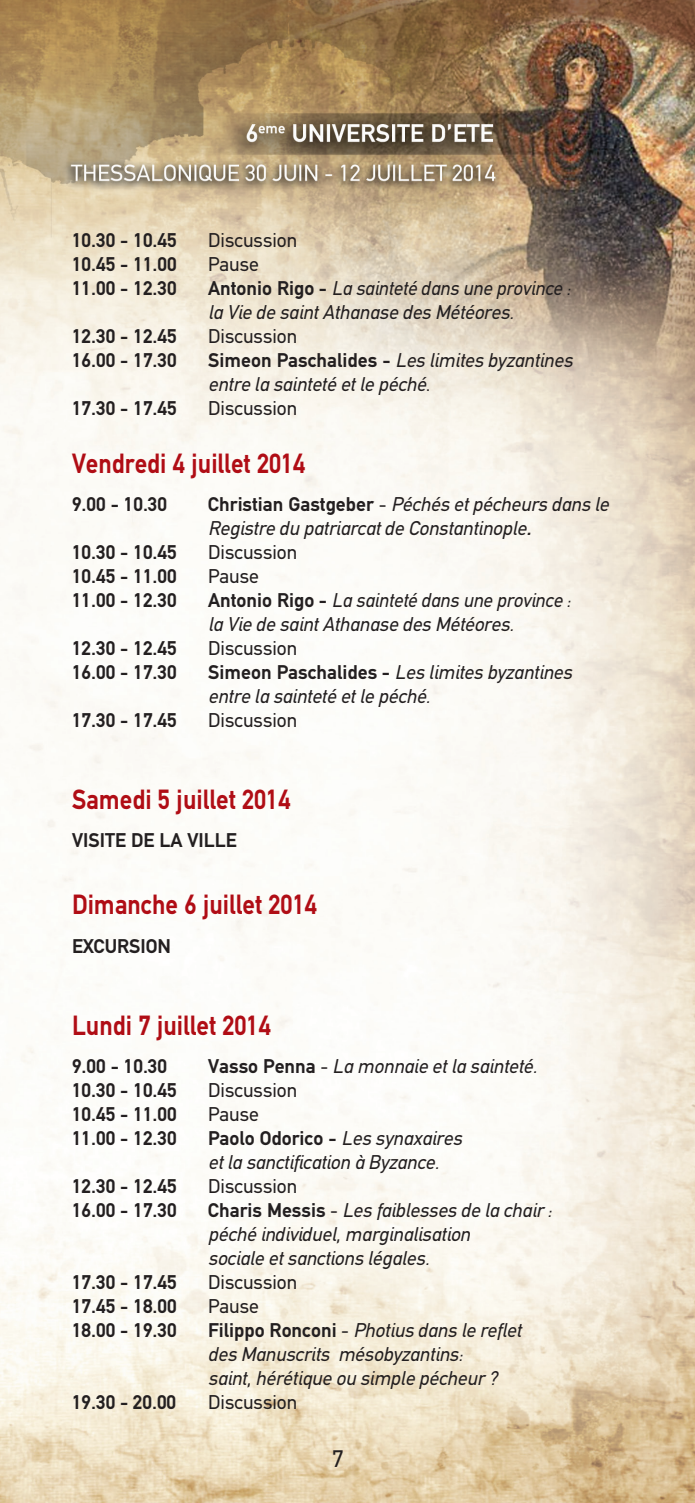
<style>
.page{position:relative;width:695px;height:1503px;background:#fff}
.page>*{position:absolute;margin:0;border:0;box-sizing:border-box;transform-origin:0 0}
.t1{font:700 28px "PF Din Text";color:#b00d15;scale:.9 1}
.t2{font:24px "PF Din Text";color:#231f20}
.t3{font:italic 20px/24px "PF Din Text";color:#231f20}
.t4{font:700 20px "PF Din Text";color:#231f20}
.t5{font:20px "PF Din Text";color:#231f20}
.s1{font-weight:700;font-style:normal}
.s2{font-style:normal}
.s3{font-weight:700}
</style>
<div class="page">
<img style="left:0;top:0;width:694px;height:1502px">
<p class="t4" style="left:72px;top:228px;width:106px">10.30 - 10.45</p>
<p class="t5" style="left:208px;top:228px;width:91px">Discussion</p>
<p class="t4" style="left:72px;top:252px;width:106px">10.45 - 11.00</p>
<p class="t5" style="left:208px;top:252px;width:52px">Pause</p>
<p class="t4" style="left:72px;top:276px;width:106px">11.00 - 12.30</p>
<p class="t3" style="left:208px;top:276px;width:364px"><span class="s1">Antonio Rigo -</span> La sainteté dans une province : la Vie de saint Athanase des Météores.</p>
<p class="t4" style="left:72px;top:324px;width:106px">12.30 - 12.45</p>
<p class="t5" style="left:208px;top:324px;width:91px">Discussion</p>
<p class="t4" style="left:72px;top:348px;width:106px">16.00 - 17.30</p>
<p class="t3" style="left:208px;top:348px;width:366px"><span class="s1">Simeon Paschalides -</span> Les limites byzantines entre la sainteté et le péché<span class="s2">.</span></p>
<p class="t4" style="left:72px;top:396px;width:106px">17.30 - 17.45</p>
<p class="t5" style="left:208px;top:396px;width:91px">Discussion</p>
<h1 class="t1" style="left:72px;top:447px;width:260px">Vendredi 4 juillet 2014</h1>
<p class="t4" style="left:72px;top:492px;width:96px">9.00 - 10.30</p>
<p class="t3" style="left:208px;top:492px;width:402px"><span class="s1">Christian Gastgeber</span> <span class="s2">-</span> Péchés et pécheurs dans le<br>Registre du patriarcat de Constantinople<span class="s3">.</span></p>
<p class="t4" style="left:72px;top:540px;width:106px">10.30 - 10.45</p>
<p class="t5" style="left:208px;top:540px;width:91px">Discussion</p>
<p class="t4" style="left:72px;top:564px;width:106px">10.45 - 11.00</p>
<p class="t5" style="left:208px;top:564px;width:52px">Pause</p>
<p class="t4" style="left:72px;top:588px;width:106px">11.00 - 12.30</p>
<p class="t3" style="left:208px;top:588px;width:364px"><span class="s1">Antonio Rigo -</span> La sainteté dans une province : la Vie de saint Athanase des Météores.</p>
<p class="t4" style="left:72px;top:636px;width:106px">12.30 - 12.45</p>
<p class="t5" style="left:208px;top:636px;width:91px">Discussion</p>
<p class="t4" style="left:72px;top:660px;width:106px">16.00 - 17.30</p>
<p class="t3" style="left:208px;top:660px;width:365px"><span class="s1">Simeon Paschalides -</span> Les limites byzantines entre la sainteté et le péché.</p>
<p class="t4" style="left:72px;top:708px;width:106px">17.30 - 17.45</p>
<p class="t5" style="left:208px;top:708px;width:91px">Discussion</p>
<h1 class="t1" style="left:72px;top:783px;width:244px">Samedi 5 juillet 2014</h1>
<p class="t4" style="left:72px;top:828px;width:166px">VISITE DE LA VILLE</p>
<h1 class="t1" style="left:72px;top:888px;width:273px">Dimanche 6 juillet 2014</h1>
<p class="t4" style="left:72px;top:934px;width:100px">EXCURSION</p>
<h1 class="t1" style="left:72px;top:1008px;width:222px">Lundi 7 juillet 2014</h1>
<p class="t4" style="left:72px;top:1054px;width:96px">9.00 - 10.30</p>
<p class="t3" style="left:208px;top:1054px;width:330px"><span class="s1">Vasso Penna</span> <span class="s2">-</span> La monnaie et la sainteté.</p>
<p class="t4" style="left:72px;top:1078px;width:106px">10.30 - 10.45</p>
<p class="t5" style="left:208px;top:1078px;width:91px">Discussion</p>
<p class="t4" style="left:72px;top:1102px;width:106px">10.45 - 11.00</p>
<p class="t5" style="left:208px;top:1102px;width:52px">Pause</p>
<p class="t4" style="left:72px;top:1126px;width:106px">11.00 - 12.30</p>
<p class="t3" style="left:208px;top:1126px;width:255px"><span class="s1">Paolo Odorico -</span> Les synaxaires et la sanctification à Byzance.</p>
<p class="t4" style="left:72px;top:1174px;width:106px">12.30 - 12.45</p>
<p class="t5" style="left:208px;top:1174px;width:91px">Discussion</p>
<p class="t4" style="left:72px;top:1198px;width:106px">16.00 - 17.30</p>
<p class="t3" style="left:208px;top:1198px;width:345px"><span class="s1">Charis Messis</span> <span class="s2">-</span> Les faiblesses de la chair : péché individuel, marginalisation<br>sociale et sanctions légales.</p>
<p class="t4" style="left:72px;top:1270px;width:106px">17.30 - 17.45</p>
<p class="t5" style="left:208px;top:1270px;width:91px">Discussion</p>
<p class="t4" style="left:72px;top:1294px;width:106px">17.45 - 18.00</p>
<p class="t5" style="left:208px;top:1294px;width:52px">Pause</p>
<p class="t4" style="left:72px;top:1318px;width:106px">18.00 - 19.30</p>
<p class="t3" style="left:208px;top:1318px;width:314px"><span class="s1">Filippo Ronconi</span> <span class="s2">-</span> Photius dans le reflet des Manuscrits mésobyzantins:<br>saint, hérétique ou simple pécheur ?</p>
<p class="t4" style="left:72px;top:1390px;width:106px">19.30 - 20.00</p>
<p class="t5" style="left:208px;top:1390px;width:91px">Discussion</p>
<p class="t2" style="left:332px;top:1444px;width:13px">7</p>
</div>
